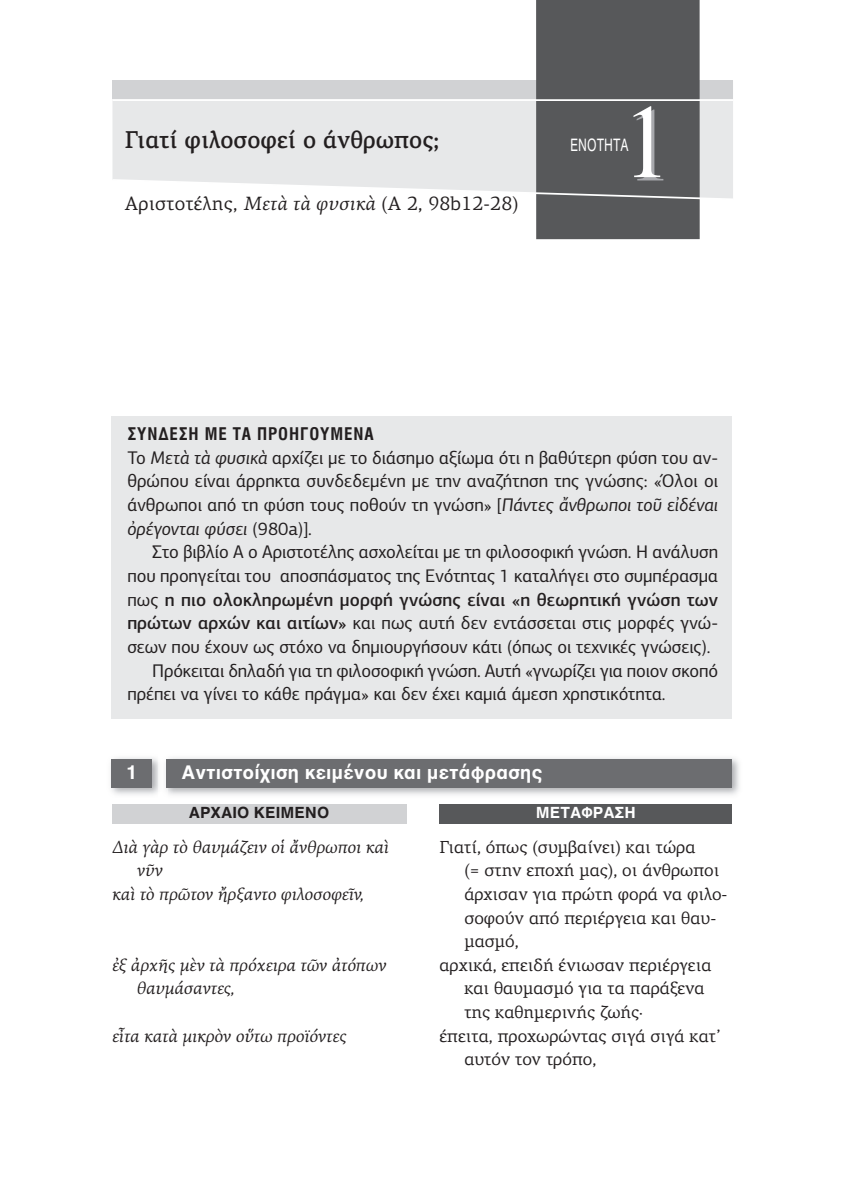
<style>
.page{position:relative;width:844px;height:1191px;background:#fff}
.page>*{position:absolute;margin:0;border:0;box-sizing:border-box;transform-origin:0 0}
.t1{font:105px "Times";color:#fff;scale:.9 1}
.t2{font:500 24.5px "PF Agora Serif Pro";color:#231f20;scale:.95 1}
.t3{font:19.25px "PF Agora Serif Pro";letter-spacing:.015em;color:#231f20}
.t4{font:700 19.25px "Helvetica";color:#fff}
.t5{font:18.38px/23.6px "PF Agora Sans Pro";letter-spacing:-.005em;color:#231f20;text-align:justify}
.t6{font:500 18.38px "PF Agora Sans Pro";letter-spacing:.005em;color:#231f20}
.t7{font:17.5px "PF Agora Serif Pro";color:#231f20}
.t8{font:italic 17.5px/23.6px "PF Agora Serif Pro";color:#231f20}
.t9{font:17.5px "UB Helvetica Cond Bold";letter-spacing:.05em;color:#231f20}
.t10{font:17.5px "Helvetica";color:#fff;scale:.7 1}
.t11{font:700 15.75px "Helvetica";color:#231f20}
.t12{font:700 15.75px "Helvetica";color:#fff}
.s1{font-style:italic}
.s2{font-weight:400}
.s3{font-weight:500}
</style>
<div class="page">
<div style="left:112px;top:416px;width:620px;height:302px;background:#e7e8e9"></div>
<div style="left:112px;top:101px;width:620px;height:77px;background:#e7e8e9"></div>
<div style="left:112px;top:81px;width:620px;height:18px;background:#d1d2d4"></div>
<div style="left:536px;top:0;width:163px;height:239px;background:#57585a"></div>
<hr style="left:112px;top:99px;width:620px;height:2px;background:#fff">
<svg style="left:112px;top:178px;width:621px;height:23px"></svg>
<div style="left:439px;top:804px;width:293px;height:19px;background:#57585a"></div>
<div style="left:112px;top:804px;width:294px;height:19px;background:#d1d2d4"></div>
<img style="left:110px;top:757px;width:629px;height:38px">
<div style="left:167px;top:760px;width:565px;height:28px;background:#6c6d70"></div>
<img style="left:158px;top:757px;width:10px;height:38px">
<svg style="left:167px;top:760px;width:1px;height:28px"></svg>
<div style="left:112px;top:759px;width:40px;height:28px;background:#6c6d70"></div>
<h1 class="t1" style="left:622px;top:105px;width:54px">1</h1>
<h2 class="t2" style="left:125px;top:124px;width:332px">Γιατί φιλοσοφεί ο άνθρωπος;</h2>
<p class="t10" style="left:570px;top:135px;width:85px">ΕΝΟΤΗΤΑ</p>
<p class="t3" style="left:125px;top:192px;width:395px">Αριστοτέλης, <span class="s1">Μετὰ τὰ φυσικὰ</span> (Α 2, 98b12-28)</p>
<p class="t9" style="left:127px;top:424px;width:248px">ΣΥΝΔΕΣΗ ΜΕ ΤΑ ΠΡΟΗΓΟΥΜΕΝΑ</p>
<p class="t5" style="left:127px;top:446px;width:592px">Το <span class="s1">Μετὰ τὰ φυσικὰ</span> αρχίζει με το διάσημο αξίωμα ότι η βαθύτερη φύση του αν&shy;θρώπου είναι άρρηκτα συνδεδεμένη με την αναζήτηση της γνώσης: «Όλοι οι άνθρωποι από τη φύση τους ποθούν τη γνώση» [<span class="s1">Πάντες ἄνθρωποι τοῦ εἰδέναι ὀρέγονται φύσει</span> (980a)].</p>
<p class="t5" style="left:152px;top:540px;width:567px">Στο βιβλίο Α ο Αριστοτέλης ασχολείται με τη φιλοσοφική γνώση. Η ανάλυση</p>
<p class="t5" style="left:127px;top:564px;width:592px">που προηγείται του αποσπάσματος της Ενότητας 1 καταλήγει στο συμπέρασμα</p>
<p class="t6" style="left:127px;top:588px;width:592px"><span class="s2">πως</span> η πιο ολοκληρωμένη μορφή γνώσης είναι «η θεωρητική γνώση των</p>
<p class="t5" style="left:127px;top:611px;width:592px"><span class="s3">πρώτων αρχών και αιτίων»</span> και πως αυτή δεν εντάσσεται στις μορφές γνώ-</p>
<p class="t5" style="left:127px;top:635px;width:584px">σεων που έχουν ως στόχο να δημιουργήσουν κάτι (όπως οι τεχνικές γνώσεις).</p>
<p class="t5" style="left:152px;top:658px;width:567px">Πρόκειται δηλαδή για τη φιλοσοφική γνώση. Αυτή «γνωρίζει για ποιον σκοπό</p>
<p class="t5" style="left:127px;top:682px;width:539px">πρέπει να γίνει το κάθε πράγμα» και δεν έχει καμιά άμεση χρηστικότητα.</p>
<p class="t4" style="left:126px;top:761px;width:12px">1</p>
<p class="t4" style="left:181px;top:761px;width:362px">Αντιστοίχιση κειμένου και μετάφρασης</p>
<p class="t11" style="left:189px;top:803px;width:142px">ΑΡΧΑΙΟ ΚΕΙΜΕΝΟ</p>
<p class="t12" style="left:536px;top:803px;width:101px">ΜΕΤΑΦΡΑΣΗ</p>
<p class="t8" style="left:112px;top:835px;width:278px">Διὰ γὰρ τὸ θαυμάζειν οἱ ἄνθρωποι καὶ</p>
<p class="t8" style="left:136px;top:858px;width:28px">νῦν</p>
<p class="t8" style="left:112px;top:882px;width:253px">καὶ τὸ πρῶτον ἤρξαντο φιλοσοφεῖν,</p>
<p class="t8" style="left:136px;top:953px;width:251px;text-indent:-25px">ἐξ ἀρχῆς μὲν τὰ πρόχειρα τῶν ἀτόπων θαυμάσαντες,</p>
<p class="t8" style="left:112px;top:1024px;width:236px">εἶτα κατὰ μικρὸν οὕτω προϊόντες</p>
<p class="t7" style="left:439px;top:836px;width:257px">Γιατί, όπως (συμβαίνει) και τώρα</p>
<p class="t7" style="left:464px;top:860px;width:256px">(= στην εποχή μας), οι άνθρωποι</p>
<p class="t7" style="left:464px;top:883px;width:264px">άρχισαν για πρώτη φορά να φιλο-</p>
<p class="t7" style="left:464px;top:907px;width:253px">σοφούν από περιέργεια και θαυ-</p>
<p class="t7" style="left:464px;top:930px;width:56px">μασμό,</p>
<p class="t7" style="left:439px;top:954px;width:273px">αρχικά, επειδή ένιωσαν περιέργεια</p>
<p class="t7" style="left:464px;top:978px;width:241px">και θαυμασμό για τα παράξενα</p>
<p class="t7" style="left:464px;top:1001px;width:180px">της καθημερινής ζωής·</p>
<p class="t7" style="left:439px;top:1025px;width:283px">έπειτα, προχωρώντας σιγά σιγά κατ’</p>
<p class="t7" style="left:464px;top:1049px;width:133px">αυτόν τον τρόπο,</p>
</div>
